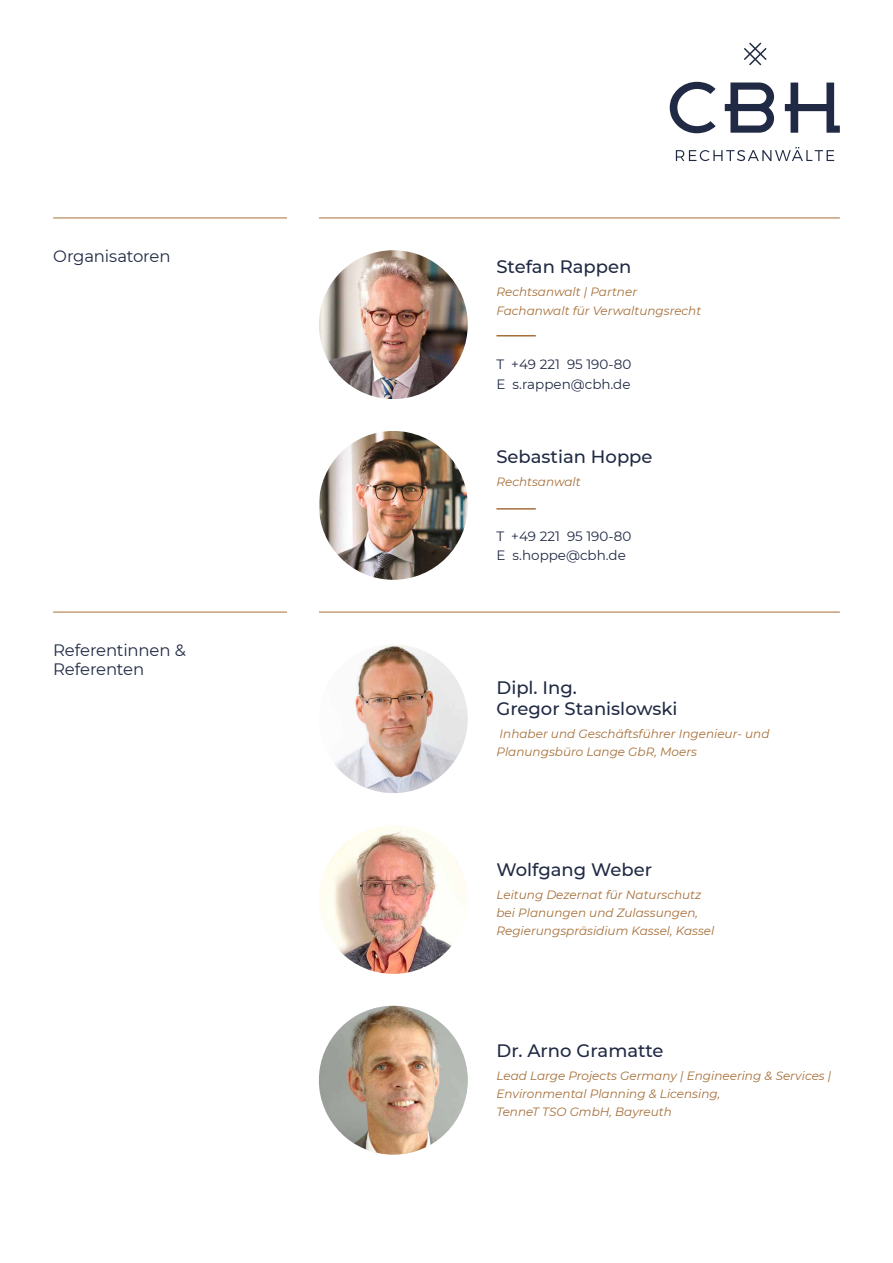
<style>
.page{position:relative;width:893px;height:1263px;background:#fff}
.page>*{position:absolute;margin:0;border:0;box-sizing:border-box;transform-origin:0 0}
.t1{font:500 18px/21px "Montserrat";color:#202a44}
.t2{font:16.5px/19.5px "Montserrat";letter-spacing:-.01em;color:#202a44}
.t3{font:13.5px/19.5px "Montserrat";color:#202a44}
.t4{font:italic 12px/18px "Montserrat";color:#a66f39}
</style>
<div class="page">
<svg style="left:670px;top:82px;width:46px;height:51px"></svg>
<svg style="left:725px;top:83px;width:49px;height:50px"></svg>
<svg style="left:785px;top:83px;width:55px;height:50px"></svg>
<svg style="left:676px;top:147px;width:158px;height:14px"></svg>
<svg style="left:744px;top:43px;width:23px;height:22px"></svg>
<hr style="left:53px;top:218px;width:234px;height:1px;background:#a66f39">
<hr style="left:319px;top:218px;width:521px;height:1px;background:#a66f39">
<hr style="left:496px;top:335px;width:40px;height:1px;background:#a66f39">
<img style="left:319px;top:250px;width:149px;height:149px;border-radius:74px">
<hr style="left:496px;top:508px;width:40px;height:2px;background:#a66f39">
<img style="left:319px;top:431px;width:149px;height:149px;border-radius:74px">
<hr style="left:53px;top:612px;width:234px;height:1px;background:#a66f39">
<hr style="left:319px;top:612px;width:521px;height:1px;background:#a66f39">
<img style="left:319px;top:825px;width:149px;height:149px;border-radius:74px">
<img style="left:319px;top:1006px;width:149px;height:148px;border-radius:74px">
<img style="left:319px;top:644px;width:149px;height:149px;border-radius:74px">
<h2 class="t2" style="left:53px;top:246px;width:119px">Organisatoren</h2>
<h2 class="t2" style="left:53px;top:640px;width:134px">Referentinnen &amp;<br>Referenten</h2>
<h1 class="t1" style="left:496px;top:256px;width:136px">Stefan Rappen</h1>
<p class="t4" style="left:496px;top:283px;width:206px">Rechtsanwalt | Partner<br>Fachanwalt für Verwaltungsrecht</p>
<p class="t3" style="left:496px;top:354px;width:136px">T +49 221 95 190-80<br>E s.rappen@cbh.de</p>
<h1 class="t1" style="left:496px;top:445px;width:158px">Sebastian Hoppe</h1>
<p class="t4" style="left:496px;top:472px;width:86px">Rechtsanwalt</p>
<p class="t3" style="left:496px;top:526px;width:136px">T +49 221 95 190-80<br>E s.hoppe@cbh.de</p>
<h1 class="t1" style="left:496px;top:676px;width:183px">Dipl. Ing.<br>Gregor Stanislowski</h1>
<p class="t4" style="left:496px;top:724px;width:274px">Inhaber und Geschäftsführer Ingenieur- und<br>Planungsbüro Lange GbR, Moers</p>
<h1 class="t1" style="left:496px;top:858px;width:157px">Wolfgang Weber</h1>
<p class="t4" style="left:496px;top:886px;width:219px">Leitung Dezernat für Naturschutz bei Planungen und Zulassungen,<br>Regierungspräsidium Kassel, Kassel</p>
<h1 class="t1" style="left:496px;top:1039px;width:169px">Dr. Arno Gramatte</h1>
<p class="t4" style="left:496px;top:1066px;width:336px">Lead Large Projects Germany | Engineering &amp; Services |<br>Environmental Planning &amp; Licensing,<br>TenneT TSO GmbH, Bayreuth</p>
</div>
